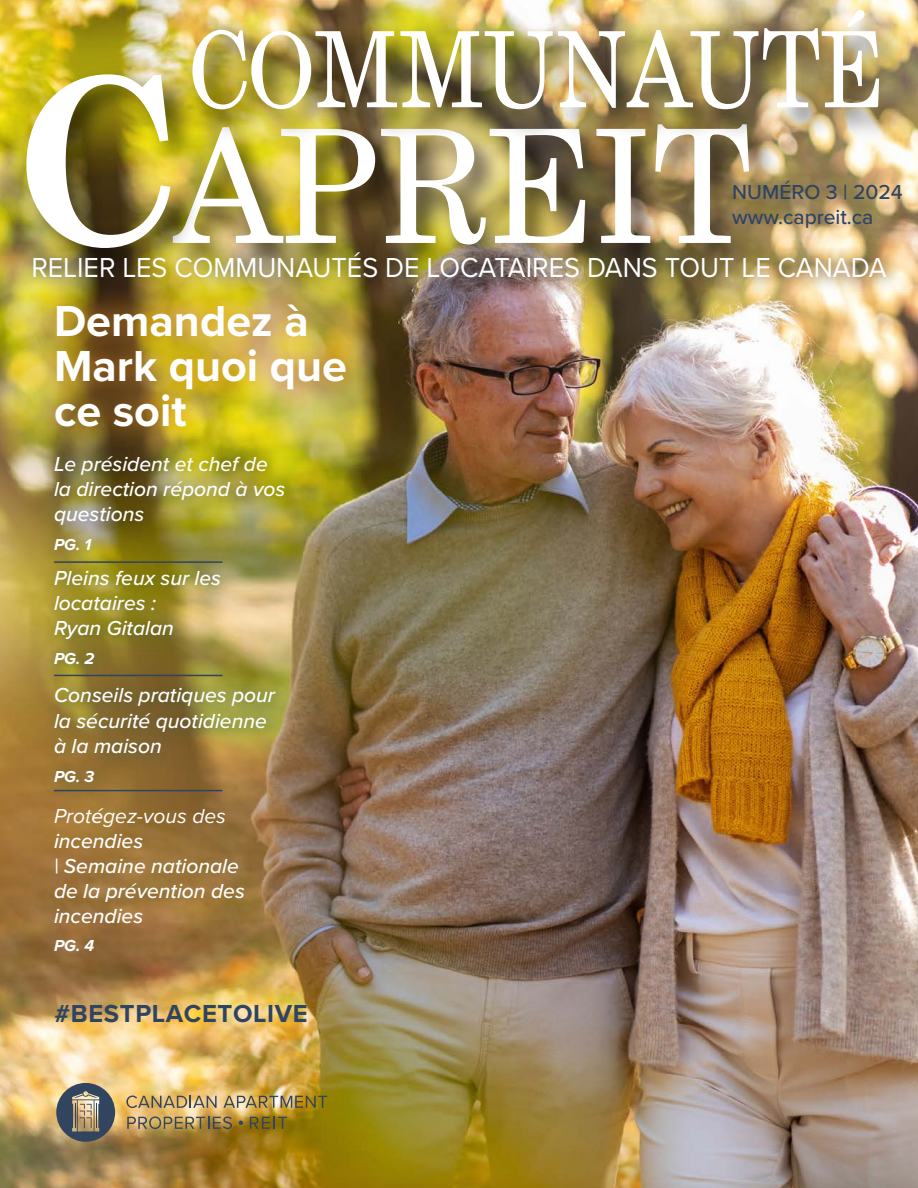
<style>
.page{position:relative;width:918px;height:1188px;background:#fff}
.page>*{position:absolute;margin:0;border:0;box-sizing:border-box;transform-origin:0 0}
.t1{font:700 45px/45px "Proxima Nova";color:#fff}
.t2{font:28.5px "Proxima Nova";color:#fff;scale:.95 1}
.t3{font:700 25.5px "Proxima Nova";letter-spacing:.025em;color:#2e4461}
.t4{font:italic 500 21px/25.2px "Proxima Nova";color:#fff}
.t5{font:500 21px "Proxima Nova";color:#2e4461}
.t6{font:italic 700 16.5px "Proxima Nova";color:#fff}
.s1{font-weight:400}
</style>
<div class="page">
<img style="left:0;top:0;width:918px;height:1188px">
<img style="left:178px;top:0;width:740px;height:148px">
<img style="left:12px;top:60px;width:14px;height:211px">
<img style="left:26px;top:10px;width:853px;height:231px">
<div style="left:21px;top:241px;width:880px;height:53px;background:#231f20;opacity:.81"></div>
<svg style="left:56px;top:1083px;width:59px;height:59px"></svg>
<svg style="left:239px;top:1121px;width:4px;height:4px"></svg>
<svg style="left:126px;top:1095px;width:91px;height:13px"></svg>
<svg style="left:223px;top:1096px;width:104px;height:12px"></svg>
<svg style="left:127px;top:1116px;width:105px;height:13px"></svg>
<svg style="left:250px;top:1117px;width:37px;height:12px"></svg>
<img style="left:27px;top:276px;width:347px;height:179px">
<div style="left:43px;top:444px;width:258px;height:123px;background:#231f20;opacity:.75"></div>
<div style="left:43px;top:675px;width:248px;height:123px;background:#305a42;opacity:.75"></div>
<hr style="left:54px;top:790px;width:168px;height:1px;background:#2e4461">
<div style="left:43px;top:559px;width:194px;height:122px;background:#305a42;opacity:.75"></div>
<hr style="left:54px;top:675px;width:168px;height:1px;background:#2e4461">
<p class="t5" style="left:732px;top:177px;width:172px">NUMÉRO 3 | 2024</p>
<p class="t5" style="left:732px;top:202px;width:143px">www.capreit.ca</p>
<p class="t2" style="left:31px;top:246px;width:902px">RELIER LES COMMUNAUTÉS DE LOCATAIRES DANS TOUT LE CANADA</p>
<p class="t1" style="left:54px;top:297px;width:295px">Demandez à<br>Mark quoi que ce soit</p>
<p class="t4" style="left:54px;top:450px;width:233px">Le président et chef de la direction répond à vos questions</p>
<p class="t6" style="left:54px;top:532px;width:39px">PG. 1</p>
<p class="t4" style="left:54px;top:565px;width:169px">Pleins feux sur les locataires :<br>Ryan Gitalan</p>
<p class="t6" style="left:54px;top:646px;width:42px">PG. 2</p>
<p class="t4" style="left:54px;top:682px;width:223px">Conseils pratiques pour la sécurité quotidienne à la maison</p>
<p class="t6" style="left:54px;top:764px;width:42px">PG. 3</p>
<p class="t4" style="left:54px;top:803px;width:192px"><span class="s1">Prot</span>é<span class="s1">gez-vous des </span>incendies<br>| Semaine nationale de la prévention des incendies</p>
<p class="t6" style="left:54px;top:934px;width:42px">PG. 4</p>
<p class="t3" style="left:54px;top:994px;width:255px">#BESTPLACETOLIVE</p>
</div>
